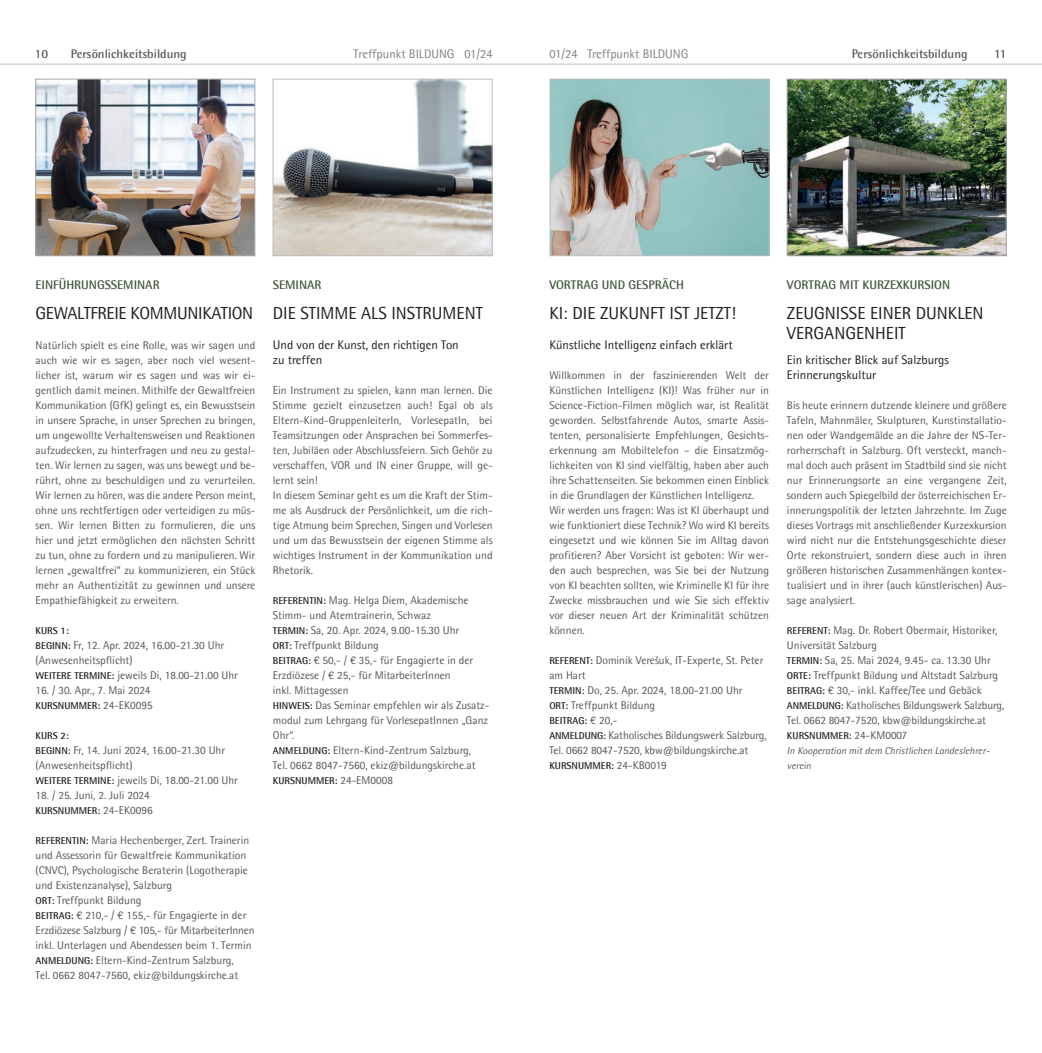
<style>
.page{position:relative;width:1042px;height:1053px;background:#fff}
.page>*{position:absolute;margin:0;border:0;box-sizing:border-box;transform-origin:0 0}
.t1{font:17.5px/20px "Agfa Rotis Semisans";color:#231f20}
.t2{font:17.5px "Agfa Rotis Semisans";letter-spacing:-.02em;color:#231f20}
.t3{font:12.5px/15px "Agfa Rotis Semisans";color:#231f20}
.t4{font:700 12.5px "Agfa Rotis Semisans";color:#3e5839}
.t5{font:700 12.5px "Agfa Rotis Semisans";color:#57585a}
.t6{font:12.5px "Agfa Rotis Semisans";color:#808285}
.t7{font:11.25px/15px "Agfa Rotis Semisans";color:#57585a}
.t8{font:700 10px "Agfa Rotis Semisans";color:#231f20}
.t9{font:italic 10px/15px "Agfa Rotis Semisans";color:#57585a}
.s1{font-weight:700;font-size:10px;color:#231f20}
.s2{font-weight:400;font-size:11.25px;color:#57585a}
.s3{font-weight:700;font-style:normal;color:#231f20}
.s4{font-style:normal;font-size:11.25px}
</style>
<div class="page">
<img style="left:789px;top:81px;width:215px;height:173px">
<div style="left:787px;top:79px;width:219px;height:177px;border:1px solid #a8a9ad"></div>
<img style="left:37px;top:81px;width:216px;height:173px">
<div style="left:35px;top:79px;width:220px;height:177px;border:1px solid #a8a9ad"></div>
<hr style="left:0;top:64px;width:521px;height:1px;background:#bcbdc0">
<hr style="left:521px;top:64px;width:521px;height:1px;background:#bcbdc0">
<img style="left:552px;top:81px;width:215px;height:173px">
<div style="left:550px;top:79px;width:219px;height:177px;border:1px solid #bcbdc0"></div>
<img style="left:275px;top:81px;width:215px;height:173px">
<div style="left:273px;top:79px;width:219px;height:177px;border:1px solid #bcbdc0"></div>
<p class="t5" style="left:35px;top:46px;width:15px">10</p>
<p class="t5" style="left:71px;top:46px;width:117px">Persönlichkeitsbildung</p>
<p class="t6" style="left:354px;top:46px;width:141px">Treffpunkt BILDUNG 01/24</p>
<p class="t6" style="left:549px;top:46px;width:141px">01/24 Treffpunkt BILDUNG</p>
<p class="t5" style="left:994px;top:46px;width:14px">11</p>
<p class="t5" style="left:852px;top:46px;width:117px">Persönlichkeitsbildung</p>
<p class="t4" style="left:36px;top:277px;width:125px">EINFÜHRUNGSSEMINAR</p>
<h1 class="t2" style="left:36px;top:303px;width:219px">GEWALTFREIE KOMMUNIKATION</h1>
<p class="t7" style="left:36px;top:337px;width:221px;text-align:justify">Natürlich spielt es eine Rolle, was wir sagen und auch wie wir es sagen, aber noch viel wesent&shy;licher ist, warum wir es sagen und was wir ei&shy;gentlich damit meinen. Mithilfe der Gewaltfreien Kommunikation (GfK) gelingt es, ein Bewusstsein in unsere Sprache, in unser Sprechen zu bringen, um ungewollte Verhaltensweisen und Reaktionen aufzudecken, zu hinterfragen und neu zu gestal&shy;ten. Wir lernen zu sagen, was uns bewegt und be&shy;rührt, ohne zu beschuldigen und zu verurteilen.<br>Wir lernen zu hören, was die andere Person meint, ohne uns rechtfertigen oder verteidigen zu müs&shy;sen. Wir lernen Bitten zu formulieren, die uns hier und jetzt ermöglichen den nächsten Schritt zu tun, ohne zu fordern und zu manipulieren. Wir lernen „gewaltfrei“ zu kommunizieren, ein Stück mehr an Authentizität zu gewinnen und unsere Empathiefähigkeit zu erweitern.</p>
<p class="t8" style="left:36px;top:624px;width:35px">KURS 1:</p>
<p class="t7" style="left:36px;top:637px;width:204px"><span class="s1">BEGINN:</span> Fr, 12. Apr. 2024, 16.00-21.30 Uhr (Anwesenheitspflicht)<br><span class="s1">WEITERE TERMINE:</span> jeweils Di, 18.00-21.00 Uhr</p>
<p class="t7" style="left:36px;top:682px;width:116px">16. / 30. Apr., 7. Mai 2024</p>
<p class="t8" style="left:36px;top:699px;width:119px">KURSNUMMER: <span class="s2">24-EK0095</span></p>
<p class="t8" style="left:36px;top:729px;width:35px">KURS 2:</p>
<p class="t7" style="left:36px;top:742px;width:204px"><span class="s1">BEGINN:</span> Fr, 14. Juni 2024, 16.00-21.30 Uhr (Anwesenheitspflicht)<br><span class="s1">WEITERE TERMINE:</span> jeweils Di, 18.00-21.00 Uhr</p>
<p class="t7" style="left:36px;top:787px;width:116px">18. / 25. Juni, 2. Juli 2024</p>
<p class="t8" style="left:36px;top:804px;width:119px">KURSNUMMER: <span class="s2">24-EK0096</span></p>
<p class="t7" style="left:36px;top:832px;width:221px"><span class="s1">REFERENTIN:</span> Maria Hechenberger, Zert. Trainerin und Assessorin für Gewaltfreie Kommunikation (CNVC), Psychologische Beraterin (Logotherapie und Existenzanalyse), Salzburg<br><span class="s1">ORT:</span> Treffpunkt Bildung<br><span class="s1">BEITRAG:</span> € 210,- / € 155,- für Engagierte in der Erzdiözese Salzburg / € 105,- für MitarbeiterInnen inkl. Unterlagen und Abendessen beim 1. Termin <span class="s1">ANMELDUNG:</span> Eltern-Kind-Zentrum Salzburg,<br>Tel. 0662 8047-7560, ekiz@bildungskirche.at</p>
<p class="t4" style="left:273px;top:277px;width:50px">SEMINAR</p>
<h1 class="t1" style="left:273px;top:303px;width:211px">DIE STIMME ALS INSTRUMENT</h1>
<p class="t3" style="left:273px;top:337px;width:187px">Und von der Kunst, den richtigen Ton zu treffen</p>
<p class="t7" style="left:273px;top:382px;width:221px">Ein Instrument zu spielen, kann man lernen. Die Stimme gezielt einzusetzen auch! Egal ob als Eltern-Kind-GruppenleiterIn, VorlesepatIn, bei Teamsitzungen oder Ansprachen bei Sommerfes&shy;ten, Jubiläen oder Abschlussfeiern. Sich Gehör zu verschaffen, VOR und IN einer Gruppe, will ge&shy;lernt sein!<br>In diesem Seminar geht es um die Kraft der Stim&shy;me als Ausdruck der Persönlichkeit, um die rich&shy;tige Atmung beim Sprechen, Singen und Vorlesen und um das Bewusstsein der eigenen Stimme als wichtiges Instrument in der Kommunikation und Rhetorik.</p>
<p class="t7" style="left:273px;top:592px;width:218px"><span class="s1">REFERENTIN:</span> Mag. Helga Diem, Akademische Stimm- und Atemtrainerin, Schwaz<br><span class="s1">TERMIN:</span> Sa, 20. Apr. 2024, 9.00-15.30 Uhr<br><span class="s1">ORT:</span> Treffpunkt Bildung<br><span class="s1">BEITRAG:</span> € 50,- / € 35,- für Engagierte in der Erzdiözese / € 25,- für MitarbeiterInnen<br>inkl. Mittagessen<br><span class="s1">HINWEIS:</span> Das Seminar empfehlen wir als Zusatz&shy;modul zum Lehrgang für VorlesepatInnen „Ganz Ohr“.<br><span class="s1">ANMELDUNG:</span> Eltern-Kind-Zentrum Salzburg,<br>Tel. 0662 8047-7560, ekiz@bildungskirche.at</p>
<p class="t8" style="left:273px;top:774px;width:122px">KURSNUMMER: <span class="s2">24-EM0008</span></p>
<p class="t4" style="left:549px;top:277px;width:136px">VORTRAG UND GESPRÄCH</p>
<h1 class="t1" style="left:549px;top:303px;width:188px">KI: DIE ZUKUNFT IST JETZT!</h1>
<p class="t3" style="left:549px;top:337px;width:185px">Künstliche Intelligenz einfach erklärt</p>
<p class="t7" style="left:549px;top:367px;width:221px">Willkommen in der faszinierenden Welt der Künstlichen Intelligenz (KI)! Was früher nur in Science-Fiction-Filmen möglich war, ist Realität geworden. Selbstfahrende Autos, smarte Assis&shy;tenten, personalisierte Empfehlungen, Gesichts&shy;erkennung am Mobiltelefon – die Einsatzmög&shy;lichkeiten von KI sind vielfältig, haben aber auch ihre Schattenseiten. Sie bekommen einen Einblick in die Grundlagen der Künstlichen Intelligenz.<br>Wir werden uns fragen: Was ist KI überhaupt und wie funktioniert diese Technik? Wo wird KI bereits eingesetzt und wie können Sie im Alltag davon profitieren? Aber Vorsicht ist geboten: Wir wer&shy;den auch besprechen, was Sie bei der Nutzung von KI beachten sollten, wie Kriminelle KI für ihre Zwecke missbrauchen und wie Sie sich effektiv vor dieser neuen Art der Kriminalität schützen können.</p>
<p class="t7" style="left:549px;top:652px;width:216px"><span class="s1">REFERENT:</span> Dominik Verešuk, IT-Experte, St. Peter am Hart<br><span class="s1">TERMIN:</span> Do, 25. Apr. 2024, 18.00-21.00 Uhr<br><span class="s1">ORT:</span> Treffpunkt Bildung</p>
<p class="t8" style="left:549px;top:714px;width:69px">BEITRAG: <span class="s2">€ 20,-</span></p>
<p class="t7" style="left:549px;top:727px;width:219px"><span class="s1">ANMELDUNG:</span> Katholisches Bildungswerk Salzburg,<br>Tel. 0662 8047-7520, kbw@bildungskirche.at</p>
<p class="t8" style="left:549px;top:759px;width:119px">KURSNUMMER: <span class="s2">24-KB0019</span></p>
<p class="t4" style="left:787px;top:277px;width:165px">VORTRAG MIT KURZEXKURSION</p>
<h1 class="t1" style="left:787px;top:303px;width:198px">ZEUGNISSE EINER DUNKLEN<br>VERGANGENHEIT</h1>
<p class="t3" style="left:787px;top:352px;width:163px">Ein kritischer Blick auf Salzburgs<br>Erinnerungskultur</p>
<p class="t7" style="left:787px;top:397px;width:221px;text-align:justify">Bis heute erinnern dutzende kleinere und größere Tafeln, Mahnmäler, Skulpturen, Kunstinstallatio&shy;nen oder Wandgemälde an die Jahre der NS-Ter&shy;rorherrschaft in Salzburg. Oft versteckt, manch&shy;mal doch auch präsent im Stadtbild sind sie nicht nur Erinnerungsorte an eine vergangene Zeit, sondern auch Spiegelbild der österreichischen Er&shy;innerungspolitik der letzten Jahrzehnte. Im Zuge dieses Vortrags mit anschließender Kurzexkursion wird nicht nur die Entstehungsgeschichte dieser Orte rekonstruiert, sondern diese auch in ihren größeren historischen Zusammenhängen kontex&shy;tualisiert und in ihrer (auch künstlerischen) Aus&shy;sage analysiert.</p>
<p class="t7" style="left:787px;top:622px;width:219px"><span class="s1">REFERENT:</span> Mag. Dr. Robert Obermair, Historiker, Universität Salzburg<br><span class="s1">TERMIN:</span> Sa, 25. Mai 2024, 9.45- ca. 13.30 Uhr <span class="s1">ORTE:</span> Treffpunkt Bildung und Altstadt Salzburg <span class="s1">BEITRAG:</span> € 30,- inkl. Kaffee/Tee und Gebäck <span class="s1">ANMELDUNG:</span> Katholisches Bildungswerk Salzburg, Tel. 0662 8047-7520, kbw@bildungskirche.at</p>
<p class="t9" style="left:787px;top:728px;width:204px"><span class="s3">KURSNUMMER:</span> <span class="s4">24-KM0007<br></span>In Kooperation mit dem Christlichen Landeslehrer&shy;verein</p>
</div>
